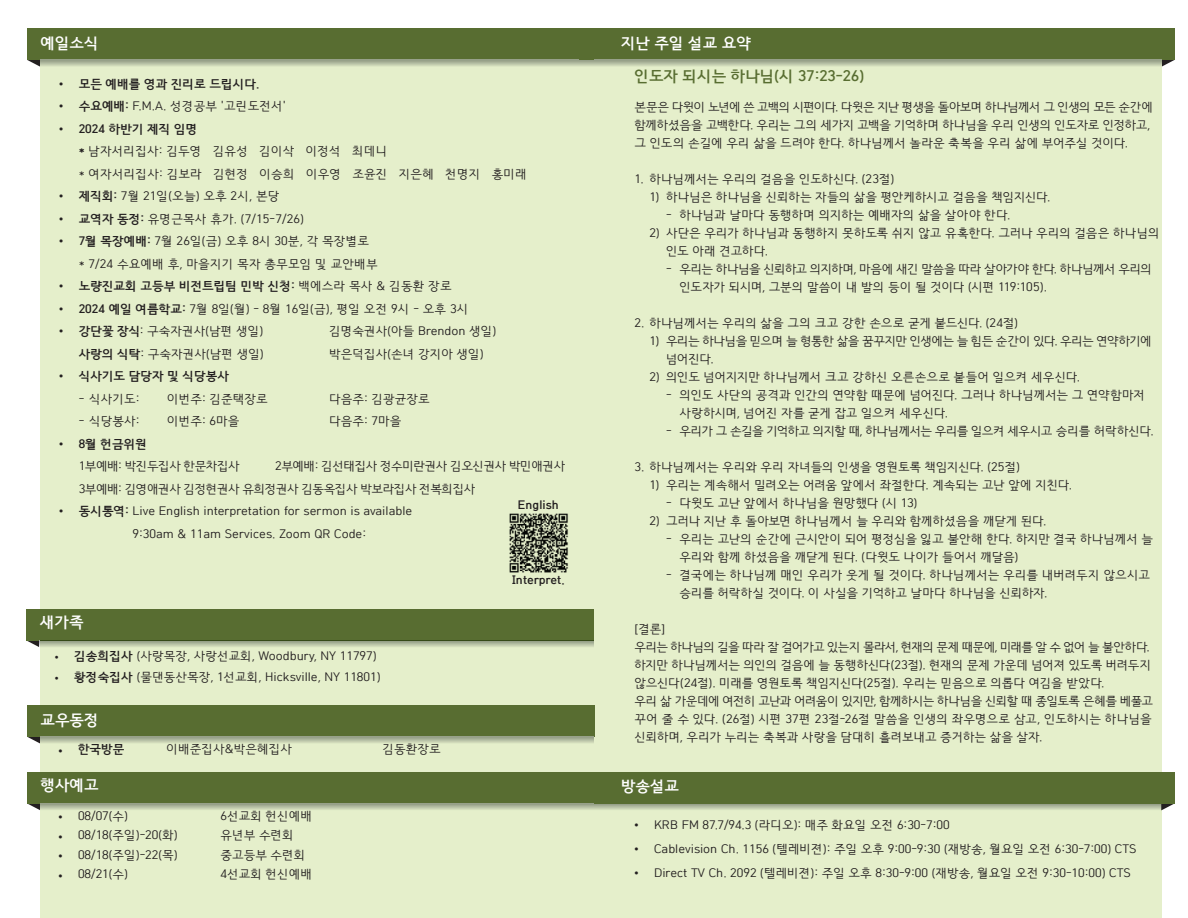
<style>
.page{position:relative;width:1188px;height:918px;background:#fff}
.page>*{position:absolute;margin:0;border:0;box-sizing:border-box;transform-origin:0 0}
.t1{font:700 15px "HCR Dotum";color:#fff}
.t2{font:700 15px "HCR Dotum";color:#586d31}
.t3{font:12px/18px "HCR Dotum";letter-spacing:-.03em;color:#231f20}
.t4{font:12px/22.5px "HCR Dotum";color:#231f20}
.t5{font:12px/18px "HCR Dotum";letter-spacing:-.01em;color:#231f20}
.t6{font:12px/22.5px "HCR Dotum";letter-spacing:-.04em;color:#231f20}
.t7{font:700 12px "HCR Dotum";color:#231f20}
.t8{font:12px/18px "HCR Dotum";letter-spacing:-.05em;color:#231f20}
.t9{font:12px "HCR Dotum";letter-spacing:-.055em;color:#231f20}
.t10{font:12px "HCR Dotum";letter-spacing:.01em;color:#231f20}
.s1{font-family:"N Haas Grotesk TX Std 55 Rg";font-weight:400}
.s2{font-family:"N Haas Grotesk TX Std 55 Rg"}
.s3{font-weight:700}
.s4{font-weight:400}
</style>
<div class="page">
<div style="left:40px;top:56px;width:554px;height:862px;background:#e5efcb"></div>
<svg style="left:27px;top:60px;width:13px;height:7px"></svg>
<div style="left:27px;top:28px;width:568px;height:32px;background:#586d31"></div>
<svg style="left:40px;top:60px;width:554px;height:6px;background:#b1bb9f"></svg>
<svg style="left:27px;top:803px;width:13px;height:7px"></svg>
<div style="left:27px;top:772px;width:568px;height:31px;background:#586d31"></div>
<svg style="left:40px;top:803px;width:554px;height:7px;background:#b1bb9f"></svg>
<div style="left:594px;top:44px;width:567px;height:874px;background:#e5efcb"></div>
<svg style="left:1161px;top:60px;width:13px;height:7px"></svg>
<div style="left:579px;top:28px;width:596px;height:32px;background:#586d31"></div>
<svg style="left:595px;top:60px;width:566px;height:6px;background:#b1bb9f"></svg>
<svg style="left:595px;top:803px;width:566px;height:7px;background:#a8b393"></svg>
<svg style="left:1161px;top:803px;width:14px;height:7px"></svg>
<div style="left:595px;top:772px;width:580px;height:31px;background:#586d31"></div>
<svg style="left:28px;top:737px;width:12px;height:7px"></svg>
<div style="left:27px;top:705px;width:568px;height:32px;background:#586d31"></div>
<svg style="left:40px;top:737px;width:554px;height:6px;background:#b2bca1"></svg>
<div style="left:26px;top:609px;width:568px;height:31px;background:#586d31"></div>
<svg style="left:26px;top:640px;width:14px;height:7px"></svg>
<svg style="left:40px;top:641px;width:553px;height:6px;background:#b4bea2"></svg>
<hr style="left:40px;top:640px;width:553px;height:1px;background:#364a19">
<img style="left:509px;top:513px;width:59px;height:60px">
<p class="t1" style="left:40px;top:31px;width:60px">예일소식</p>
<p class="t7" style="left:59px;top:75px;width:202px"><span class="s1">•</span> 모든 예배를 영과 진리로 드립시다.</p>
<p class="t4" style="left:59px;top:95px;width:228px"><span class="s2">•</span> <span class="s3">수요예배:</span> F.M.A. 성경공부 '고린도전서'</p>
<p class="t4" style="left:79px;top:118px;width:450px;text-indent:-20px"><span class="s2">•</span> <span class="s3">2024 하반기 제직 임명<br>*</span> 남자서리집사: 김두영 김유성 김이삭 이정석 최데니<br>* 여자서리집사: 김보라 김현정 이승희 이우영 조윤진 지은혜 천명지 홍미래</p>
<p class="t4" style="left:59px;top:185px;width:222px"><span class="s2">•</span> <span class="s3">제직회:</span> 7월 21일(오늘) 오후 2시, 본당</p>
<p class="t4" style="left:59px;top:208px;width:246px"><span class="s2">•</span> <span class="s3">교역자 동정:</span> 유명근목사 휴가. (7/15-7/26)</p>
<p class="t4" style="left:79px;top:230px;width:300px;text-indent:-20px"><span class="s2">•</span> <span class="s3">7월 목장예배:</span> 7월 26일(금) 오후 8시 30분, 각 목장별로 * 7/24 수요예배 후, 마을지기 목자 총무모임 및 교안배부</p>
<p class="t7" style="left:59px;top:277px;width:394px"><span class="s1">•</span> 노량진교회 고등부 비전트립팀 민박 신청: <span class="s4">백에스라 목사 &amp; 김동환 장로</span></p>
<p class="t4" style="left:59px;top:298px;width:411px"><span class="s2">•</span> <span class="s3">2024 예일 여름학교:</span> 7월 8일(월) - 8월 16일(금), 평일 오전 9시 - 오후 3시</p>
<p class="t4" style="left:59px;top:320px;width:205px"><span class="s2">•</span> <span class="s3">강단꽃 장식</span>: 구숙자권사(남편 생일)</p>
<p class="t4" style="left:329px;top:320px;width:169px">김명숙권사(아들 Brendon 생일)</p>
<p class="t4" style="left:79px;top:343px;width:187px"><span class="s3">사랑의 식탁</span>: 구숙자권사(남편 생일)</p>
<p class="t4" style="left:329px;top:343px;width:156px">박은덕집사(손녀 강지아 생일)</p>
<p class="t7" style="left:59px;top:367px;width:171px"><span class="s1">•</span> 식사기도 담당자 및 식당봉사</p>
<p class="t4" style="left:79px;top:388px;width:62px">- 식사기도:</p>
<p class="t4" style="left:167px;top:388px;width:102px">이번주: 김준택장로</p>
<p class="t4" style="left:329px;top:388px;width:102px">다음주: 김광균장로</p>
<p class="t4" style="left:79px;top:410px;width:62px">- 식당봉사:</p>
<p class="t4" style="left:167px;top:410px;width:74px">이번주: 6마을</p>
<p class="t4" style="left:329px;top:410px;width:74px">다음주: 7마을</p>
<p class="t6" style="left:79px;top:433px;width:163px;text-indent:-20px"><span class="s2">•</span> <span class="s3">8월 헌금위원<br></span>1부예배: 박진두집사 한문차집사</p>
<p class="t6" style="left:79px;top:455px;width:488px;text-indent:197px">2부예배: 김선태집사 정수미란권사 김오신권사 박민애권사<br>3부예배: 김영애권사 김정현권사 유희정권사 김동옥집사 박보라집사 전복희집사</p>
<p class="t4" style="left:133px;top:500px;width:281px;text-indent:-73px"><span class="s2">•</span> <span class="s3">동시통역:</span> Live English interpretation for sermon is available<br>9:30am &amp; 11am Services. Zoom QR Code:</p>
<p class="t7" style="left:518px;top:495px;width:43px">English</p>
<p class="t1" style="left:40px;top:610px;width:45px">새가족</p>
<p class="t4" style="left:55px;top:645px;width:323px"><sub>•</sub> <span class="s3">김송희집사</span> (사랑목장, 사랑선교회, Woodbury, NY 11797)</p>
<p class="t4" style="left:55px;top:666px;width:327px"><sub>•</sub> <span class="s3">황정숙집사</span> (물댄동산목장, 1선교회, Hicksville, NY 11801)</p>
<p class="t1" style="left:40px;top:708px;width:60px">교우동정</p>
<p class="t7" style="left:58px;top:740px;width:68px"><span class="s1">•</span> 한국방문</p>
<p class="t4" style="left:166px;top:738px;width:127px">이배준집사&amp;박은혜집사</p>
<p class="t4" style="left:383px;top:738px;width:60px">김동환장로</p>
<p class="t1" style="left:40px;top:773px;width:60px">행사예고</p>
<p class="t4" style="left:58px;top:805px;width:71px"><span class="s2">•</span> 08/07(수)</p>
<p class="t4" style="left:220px;top:805px;width:93px">6선교회 헌신예배</p>
<p class="t4" style="left:58px;top:824px;width:121px"><span class="s2">•</span> 08/18(주일)-20(화)</p>
<p class="t4" style="left:220px;top:824px;width:75px">유년부 수련회</p>
<p class="t4" style="left:58px;top:844px;width:121px"><span class="s2">•</span> 08/18(주일)-22(목)</p>
<p class="t4" style="left:220px;top:844px;width:87px">중고등부 수련회</p>
<p class="t4" style="left:58px;top:863px;width:71px"><span class="s2">•</span> 08/21(수)</p>
<p class="t4" style="left:220px;top:863px;width:93px">4선교회 헌신예배</p>
<p class="t7" style="left:512px;top:570px;width:54px">Interpret.</p>
<p class="t1" style="left:621px;top:31px;width:131px">지난 주일 설교 요약</p>
<p class="t2" style="left:634px;top:65px;width:231px">인도자 되시는 하나님(시 37:23-26)</p>
<p class="t3" style="left:634px;top:98px;width:520px">본문은 다윗이 노년에 쓴 고백의 시편이다. 다윗은 지난 평생을 돌아보며 하나님께서 그 인생의 모든 순간에 함께하셨음을 고백한다. 우리는 그의 세가지 고백을 기억하며 하나님을 우리 인생의 인도자로 인정하고, 그 인도의 손길에 우리 삶을 드려야 한다. 하나님께서 놀라운 축복을 우리 삶에 부어주실 것이다.</p>
<p class="t3" style="left:634px;top:170px;width:261px">1. 하나님께서는 우리의 걸음을 인도하신다. (23절)</p>
<p class="t3" style="left:650px;top:188px;width:403px">1) 하나님은 하나님을 신뢰하는 자들의 삶을 평안케하시고 걸음을 책임지신다.</p>
<p class="t10" style="left:666px;top:206px;width:346px">- 하나님과 날마다 동행하며 의지하는 예배자의 삶을 살아야 한다.</p>
<p class="t5" style="left:666px;top:224px;width:495px;text-indent:-16px">2) 사단은 우리가 하나님과 동행하지 못하도록 쉬지 않고 유혹한다. 그러나 우리의 걸음은 하나님의 인도 아래 견고하다.</p>
<p class="t3" style="left:680px;top:260px;width:474px;text-indent:-14px">- 우리는 하나님을 신뢰하고 의지하며, 마음에 새긴 말씀을 따라 살아가야 한다. 하나님께서 우리의 인도자가 되시며, 그분의 말씀이 내 발의 등이 될 것이다 (시편 119:105).</p>
<p class="t5" style="left:634px;top:314px;width:385px">2. 하나님께서는 우리의 삶을 그의 크고 강한 손으로 굳게 붙드신다. (24절)</p>
<p class="t8" style="left:666px;top:332px;width:487px;text-indent:-16px">1) 우리는 하나님을 믿으며 늘 형통한 삶을 꿈꾸지만 인생에는 늘 힘든 순간이 있다. 우리는 연약하기에 넘어진다.</p>
<p class="t5" style="left:650px;top:368px;width:432px">2) 의인도 넘어지지만 하나님께서 크고 강하신 오른손으로 붙들어 일으켜 세우신다.</p>
<p class="t3" style="left:680px;top:386px;width:467px;text-indent:-14px">- 의인도 사단의 공격과 인간의 연약함 때문에 넘어진다. 그러나 하나님께서는 그 연약함마저 사랑하시며, 넘어진 자를 굳게 잡고 일으켜 세우신다.</p>
<p class="t9" style="left:666px;top:422px;width:489px">- 우리가 그 손길을 기억하고 의지할 때, 하나님께서는 우리를 일으켜 세우시고 승리를 허락하신다.</p>
<p class="t3" style="left:634px;top:458px;width:387px">3. 하나님께서는 우리와 우리 자녀들의 인생을 영원토록 책임지신다. (25절)</p>
<p class="t3" style="left:650px;top:476px;width:424px">1) 우리는 계속해서 밀려오는 어려움 앞에서 좌절한다. 계속되는 고난 앞에 지친다.</p>
<p class="t3" style="left:666px;top:494px;width:253px">- 다윗도 고난 앞에서 하나님을 원망했다 (시 13)</p>
<p class="t3" style="left:650px;top:512px;width:398px">2) 그러나 지난 후 돌아보면 하나님께서 늘 우리와 함께하셨음을 깨닫게 된다.</p>
<p class="t3" style="left:680px;top:530px;width:475px;text-indent:-14px">- 우리는 고난의 순간에 근시안이 되어 평정심을 잃고 불안해 한다. 하지만 결국 하나님께서 늘 우리와 함께 하셨음을 깨닫게 된다. (다윗도 나이가 들어서 깨달음)</p>
<p class="t3" style="left:680px;top:566px;width:472px;text-indent:-14px">- 결국에는 하나님께 매인 우리가 웃게 될 것이다. 하나님께서는 우리를 내버려두지 않으시고 승리를 허락하실 것이다. 이 사실을 기억하고 날마다 하나님을 신뢰하자.</p>
<p class="t3" style="left:634px;top:620px;width:520px">[결론]<br>우리는 하나님의 길을 따라 잘 걸어가고 있는지 몰라서, 현재의 문제 때문에, 미래를 알 수 없어 늘 불안하다. 하지만 하나님께서는 의인의 걸음에 늘 동행하신다(23절). 현재의 문제 가운데 넘어져 있도록 버려두지 않으신다(24절). 미래를 영원토록 책임지신다(25절). 우리는 믿음으로 의롭다 여김을 받았다.<br>우리 삶 가운데에 여전히 고난과 어려움이 있지만, 함께하시는 하나님을 신뢰할 때 종일토록 은혜를 베풀고 꾸어 줄 수 있다. (26절) 시편 37편 23절-26절 말씀을 인생의 좌우명으로 삼고, 인도하시는 하나님을 신뢰하며, 우리가 누리는 축복과 사랑을 담대히 흘려보내고 증거하는 삶을 살자.</p>
<p class="t1" style="left:621px;top:775px;width:60px">방송설교</p>
<p class="t4" style="left:634px;top:813px;width:317px"><span class="s2">•</span> KRB FM 87.7/94.3 (라디오): 매주 화요일 오전 6:30-7:00</p>
<p class="t4" style="left:634px;top:837px;width:504px"><span class="s2">•</span> Cablevision Ch. 1156 (텔레비젼): 주일 오후 9:00-9:30 (재방송, 월요일 오전 6:30-7:00) CTS</p>
<p class="t4" style="left:634px;top:861px;width:498px"><span class="s2">•</span> Direct TV Ch. 2092 (텔레비젼): 주일 오후 8:30-9:00 (재방송, 월요일 오전 9:30-10:00) CTS</p>
</div>
